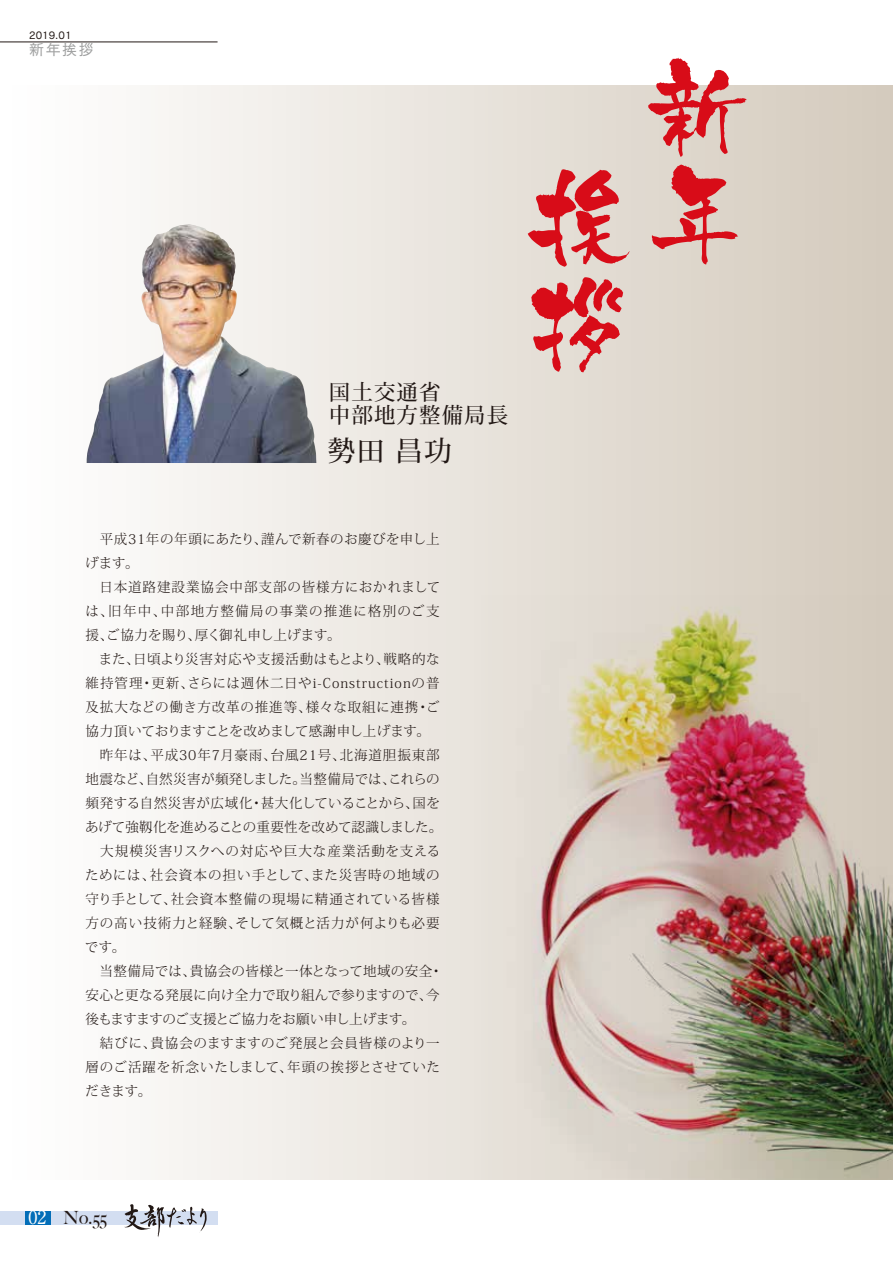
<style>
.page{position:relative;width:893px;height:1263px;background:#fff}
.page>*{position:absolute;margin:0;border:0;box-sizing:border-box;transform-origin:0 0}
.t1{font:105px/107.7px "Kyo Madoka Kana B";color:#d80c18}
.t2{font:500 27.75px "Koz Min Pro";color:#221815}
.t3{font:500 21.45px/22.8px "Koz Min Pro";letter-spacing:.05em;color:#221815}
.t4{font:500 18.15px "Big Caslon";color:#221815}
.t5{font:15px "Cezanne Pro M";color:#9fa0a0}
.t6{font:300 13.5px/24px "Koz Min Pro";letter-spacing:.035em;color:#221815}
.t7{font:10.5px "Cezanne Pro M";color:#221815}
.s1{font-family:"Ryumin Pr 6 N";font-weight:400;font-size:18px;color:#fff}
</style>
<div class="page">
<div style="left:0;top:85px;width:893px;height:1095px;background:linear-gradient(to right,#fff,#d4cabd)"></div>
<hr style="left:0;top:42px;width:218px;height:1px;background:#221815">
<div style="left:0;top:1211px;width:218px;height:13px;background:#d3def1"></div>
<div style="left:25px;top:1211px;width:25px;height:13px;background:#036eb8"></div>
<svg style="left:124px;top:1204px;width:83px;height:33px"></svg>
<img style="left:87px;top:224px;width:229px;height:239px">
<img style="left:482px;top:595px;width:411px;height:585px">
<p class="t7" style="left:29px;top:28px;width:44px">2019.01</p>
<p class="t5" style="left:29px;top:40px;width:66px">新年挨拶</p>
<h3 class="t3" style="left:329px;top:380px;width:181px">国土交通省<br>中部地方整備局長</h3>
<h2 class="t2" style="left:328px;top:431px;width:126px">勢田 昌功</h2>
<h1 class="t1" style="left:526px;top:164px;width:105px">挨拶</h1>
<h1 class="t1" style="left:646px;top:53px;width:102px">新年</h1>
<p class="t6" style="left:85px;top:527px;width:359px">　平成31年の年頭にあたり、謹んで新春のお慶びを申し上げます。<br>　日本道路建設業協会中部支部の皆様方におかれましては、旧年中、中部地方整備局の事業の推進に格別のご支援、ご協力を賜り、厚く御礼申し上げます。<br>　また、日頃より災害対応や支援活動はもとより、戦略的な維持管理・更新、さらには週休二日やi-Constructionの普及拡大などの働き方改革の推進等、様々な取組に連携・ご協力頂いておりますことを改めまして感謝申し上げます。　昨年は、平成30年7月豪雨、台風21号、北海道胆振東部地震など、自然災害が頻発しました。当整備局では、これらの頻発する自然災害が広域化・甚大化していることから、国をあげて強靱化を進めることの重要性を改めて認識しました。　大規模災害リスクへの対応や巨大な産業活動を支えるためには、社会資本の担い手として、また災害時の地域の守り手として、社会資本整備の現場に精通されている皆様方の高い技術力と経験、そして気概と活力が何よりも必要です。<br>　当整備局では、貴協会の皆様と一体となって地域の安全・安心と更なる発展に向け全力で取り組んで参りますので、今後もますますのご支援とご協力をお願い申し上げます。<br>　結びに、貴協会のますますのご発展と会員皆様のより一層のご活躍を祈念いたしまして、年頭の挨拶とさせていただきます。</p>
<h3 class="t4" style="left:29px;top:1203px;width:80px"><span class="s1">02</span> No.55</h3>
</div>
